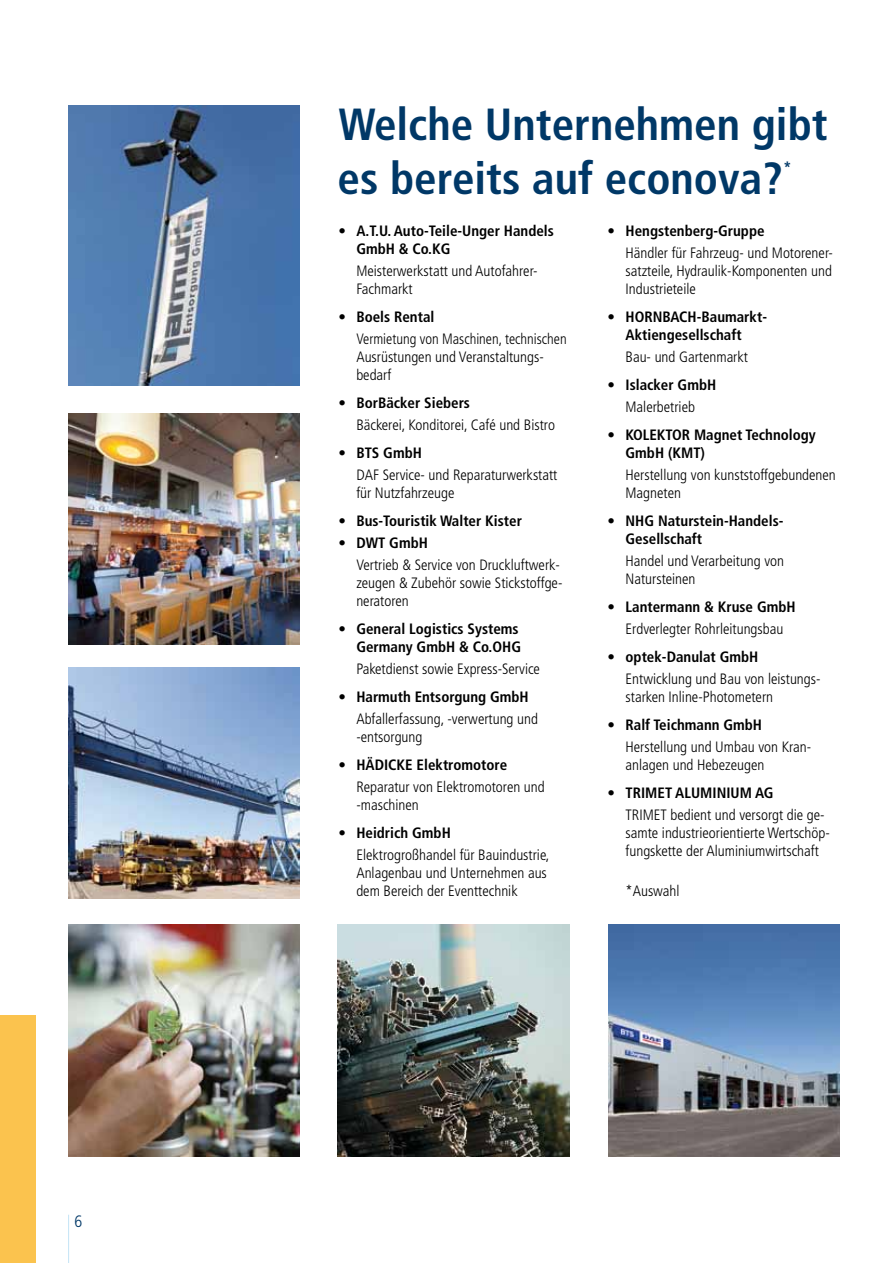
<style>
.page{position:relative;width:893px;height:1263px;background:#fff}
.page>*{position:absolute;margin:0;border:0;box-sizing:border-box;transform-origin:0 0}
.t1{font:700 condensed 45px/54px "Frutiger";color:#003867}
.t2{font:300 condensed 16.5px "Frutiger";color:#003867}
.t3{font:700 condensed 16.5px "Frutiger";color:#003867}
.t4{font:300 condensed 15px/18px "Frutiger";color:#000}
.t5{font:700 condensed 15px/18px "Frutiger";color:#000}
.t6{font:300 condensed 15px/18px "Frutiger";color:#000;scale:.96 1}
</style>
<div class="page">
<hr style="left:68px;top:1215px;width:1px;height:48px;background:#c9e6f6">
<img style="left:338px;top:925px;width:231px;height:231px">
<div style="left:0;top:1016px;width:36px;height:247px;background:#fbc34e"></div>
<img style="left:68px;top:413px;width:231px;height:232px">
<img style="left:608px;top:925px;width:231px;height:231px">
<img style="left:68px;top:925px;width:232px;height:231px">
<img style="left:68px;top:667px;width:232px;height:232px">
<img style="left:68px;top:106px;width:232px;height:279px">
<p class="t2" style="left:74px;top:1211px;width:9px">6</p>
<h1 class="t1" style="left:338px;top:98px;width:492px">Welche Unternehmen gibt es bereits auf econova?</h1>
<p class="t3" style="left:783px;top:158px;width:10px">*</p>
<p class="t5" style="left:356px;top:221px;width:199px;text-indent:-18px">• A.T.U. Auto-Teile-Unger Handels<br>GmbH &amp; Co.KG</p>
<p class="t4" style="left:356px;top:262px;width:183px">Meisterwerkstatt und Autofahrer-<br>Fachmarkt</p>
<p class="t5" style="left:338px;top:307px;width:98px">• Boels Rental</p>
<p class="t6" style="left:356px;top:330px;width:221px">Vermietung von Maschinen, technischen<br>Ausrüstungen und Veranstaltungs&shy;bedarf</p>
<p class="t5" style="left:338px;top:393px;width:133px">• BorBäcker Siebers</p>
<p class="t4" style="left:356px;top:416px;width:200px">Bäckerei, Konditorei, Café und Bistro</p>
<p class="t5" style="left:338px;top:443px;width:85px">• BTS GmbH</p>
<p class="t4" style="left:356px;top:466px;width:203px">DAF Service- und Reparaturwerkstatt für Nutzfahrzeuge</p>
<p class="t5" style="left:338px;top:511px;width:185px">• Bus-Touristik Walter Kister</p>
<p class="t5" style="left:338px;top:534px;width:91px">• DWT GmbH</p>
<p class="t4" style="left:356px;top:556px;width:208px">Vertrieb &amp; Service von Druckluftwerk&shy;zeugen &amp; Zubehör sowie Stickstoffge&shy;neratoren</p>
<p class="t5" style="left:338px;top:620px;width:184px;text-align:right">• General Logistics Systems<br>Germany GmbH &amp; Co.OHG</p>
<p class="t4" style="left:356px;top:660px;width:185px">Paketdienst sowie Express-Service</p>
<p class="t5" style="left:338px;top:688px;width:192px">• Harmuth Entsorgung GmbH</p>
<p class="t4" style="left:356px;top:710px;width:183px">Abfallerfassung, -verwertung und -entsorgung</p>
<p class="t5" style="left:338px;top:756px;width:170px">• HÄDICKE Elektromotore</p>
<p class="t4" style="left:356px;top:778px;width:190px">Reparatur von Elektromotoren und -maschinen</p>
<p class="t5" style="left:338px;top:824px;width:114px">• Heidrich GmbH</p>
<p class="t4" style="left:356px;top:846px;width:195px">Elektrogroßhandel für Bauindustrie,<br>Anlagenbau und Unternehmen aus dem Bereich der Eventtechnik</p>
<p class="t5" style="left:607px;top:221px;width:159px">• Hengstenberg-Gruppe</p>
<p class="t4" style="left:625px;top:244px;width:209px;text-align:justify">Händler für Fahrzeug- und Motorener&shy;satzteile, Hydraulik-Komponenten und Industrieteile</p>
<p class="t5" style="left:607px;top:307px;width:161px;text-align:center">• HORNBACH-Baumarkt-<br>Aktiengesellschaft</p>
<p class="t4" style="left:625px;top:348px;width:124px">Bau- und Gartenmarkt</p>
<p class="t5" style="left:607px;top:375px;width:110px">• Islacker GmbH</p>
<p class="t4" style="left:625px;top:398px;width:71px">Malerbetrieb</p>
<p class="t5" style="left:625px;top:425px;width:192px;text-indent:-18px">• KOLEKTOR Magnet Technology<br>GmbH (KMT)</p>
<p class="t4" style="left:625px;top:466px;width:212px">Herstellung von kunststoffgebundenen<br>Magneten</p>
<p class="t5" style="left:625px;top:511px;width:159px;text-indent:-18px">• NHG Naturstein-Handels-<br>Gesellschaft</p>
<p class="t4" style="left:625px;top:552px;width:160px">Handel und Verarbeitung von<br>Natursteinen</p>
<p class="t5" style="left:607px;top:597px;width:190px">• Lantermann &amp; Kruse GmbH</p>
<p class="t4" style="left:625px;top:620px;width:159px">Erdverlegter Rohrleitungsbau</p>
<p class="t5" style="left:607px;top:647px;width:152px">• optek-Danulat GmbH</p>
<p class="t4" style="left:625px;top:670px;width:197px">Entwicklung und Bau von leistungs&shy;starken Inline-Photometern</p>
<p class="t5" style="left:607px;top:715px;width:156px">• Ralf Teichmann GmbH</p>
<p class="t4" style="left:625px;top:738px;width:187px">Herstellung und Umbau von Kran&shy;anlagen und Hebezeugen</p>
<p class="t5" style="left:607px;top:784px;width:167px">• TRIMET ALUMINIUM AG</p>
<p class="t4" style="left:625px;top:806px;width:206px">TRIMET bedient und versorgt die ge&shy;samte industrieorientierte Wertschöp&shy;fungskette der Aluminiumwirtschaft</p>
<p class="t4" style="left:625px;top:882px;width:55px">*Auswahl</p>
</div>
